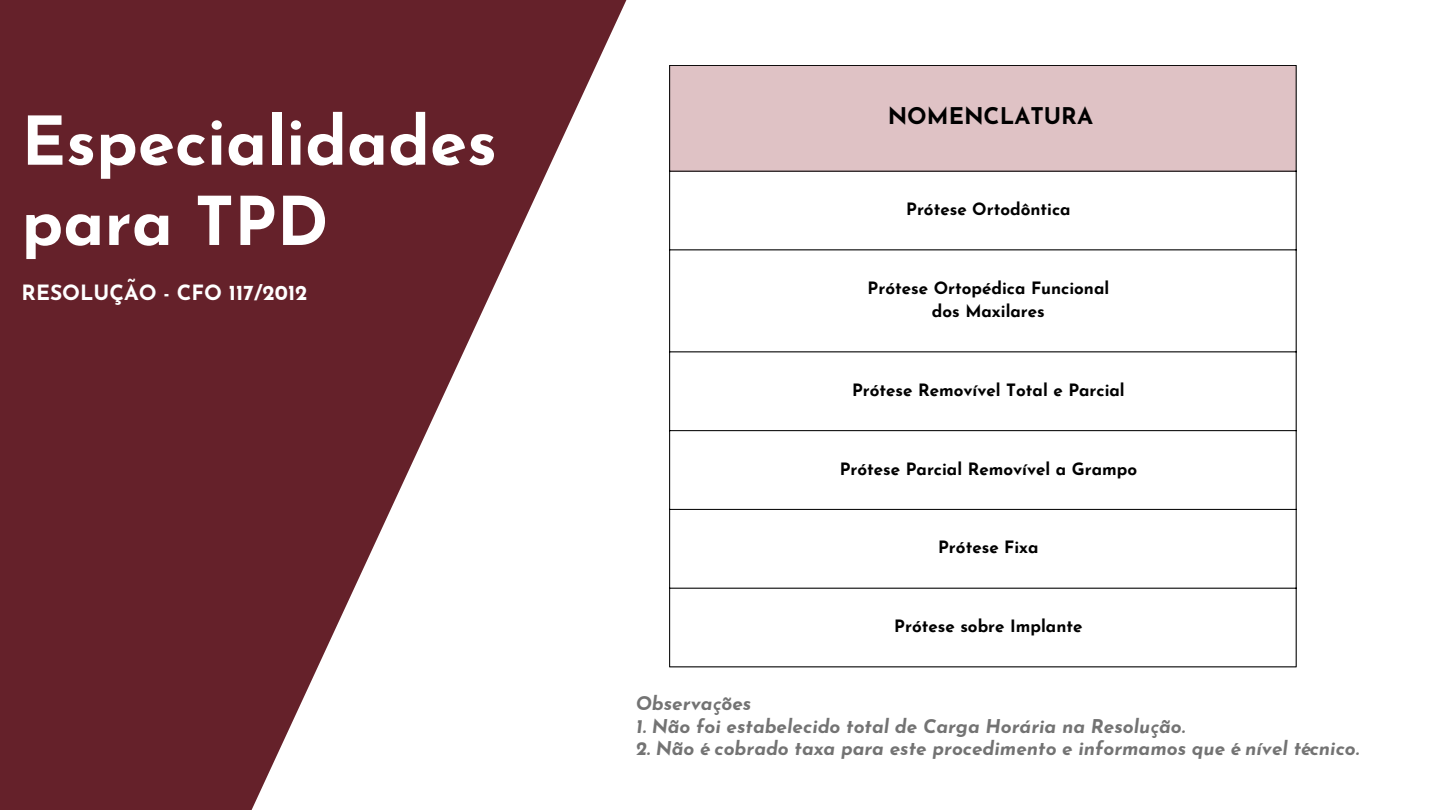
<style>
.page{position:relative;width:1440px;height:810px;background:#fff}
.page>*{position:absolute;margin:0;border:0;box-sizing:border-box;transform-origin:0 0}
.t1{font:700 67px/80.2px "Josefin Sans";color:#fff}
.t2{font:700 23px "Josefin Sans";color:#000}
.t3{font:700 21px "Josefin Sans";color:#fff}
.t4{font:italic 700 19px "Josefin Sans";color:#737373}
.t5{font:700 17px/23.2px "Josefin Sans";color:#000;text-align:center}
</style>
<div class="page">
<svg style="left:0;top:0;width:627px;height:810px;fill:#65212a"></svg>
<div style="left:669px;top:65px;width:627px;height:106px;background:#dfc2c5"></div>
<hr style="left:669px;top:66px;width:1px;height:601px;background:#000">
<hr style="left:1296px;top:66px;width:1px;height:601px;background:#000">
<hr style="left:669px;top:65px;width:628px;height:1px;background:#000">
<hr style="left:669px;top:171px;width:628px;height:1px;background:#000">
<hr style="left:669px;top:250px;width:628px;height:1px;background:#000">
<hr style="left:669px;top:352px;width:628px;height:1px;background:#000">
<hr style="left:669px;top:430px;width:628px;height:1px;background:#000">
<hr style="left:669px;top:509px;width:628px;height:1px;background:#000">
<hr style="left:669px;top:588px;width:628px;height:1px;background:#000">
<hr style="left:669px;top:667px;width:628px;height:1px;background:#000">
<h1 class="t1" style="left:22px;top:108px;width:477px">Especialidades para TPD</h1>
<p class="t3" style="left:22px;top:285px;width:287px">RESOLUÇÃO - CFO 117/2012</p>
<h2 class="t2" style="left:888px;top:106px;width:207px">NOMENCLATURA</h2>
<p class="t5" style="left:906px;top:199px;width:166px">Prótese Ortodôntica</p>
<p class="t5" style="left:868px;top:278px;width:243px">Prótese Ortopédica Funcional dos Maxilares</p>
<p class="t5" style="left:852px;top:380px;width:274px">Prótese Removível Total e Parcial</p>
<p class="t5" style="left:840px;top:459px;width:299px">Prótese Parcial Removível a Grampo</p>
<p class="t5" style="left:938px;top:537px;width:102px">Prótese Fixa</p>
<p class="t5" style="left:894px;top:616px;width:190px">Prótese sobre Implante</p>
<p class="t4" style="left:636px;top:696px;width:117px">Observações</p>
<p class="t4" style="left:636px;top:719px;width:551px">1. Não foi estabelecido total de Carga Horária na Resolução.</p>
<p class="t4" style="left:636px;top:741px;width:725px">2. Não é cobrado taxa para este procedimento e informamos que é nível técnico.</p>
</div>
